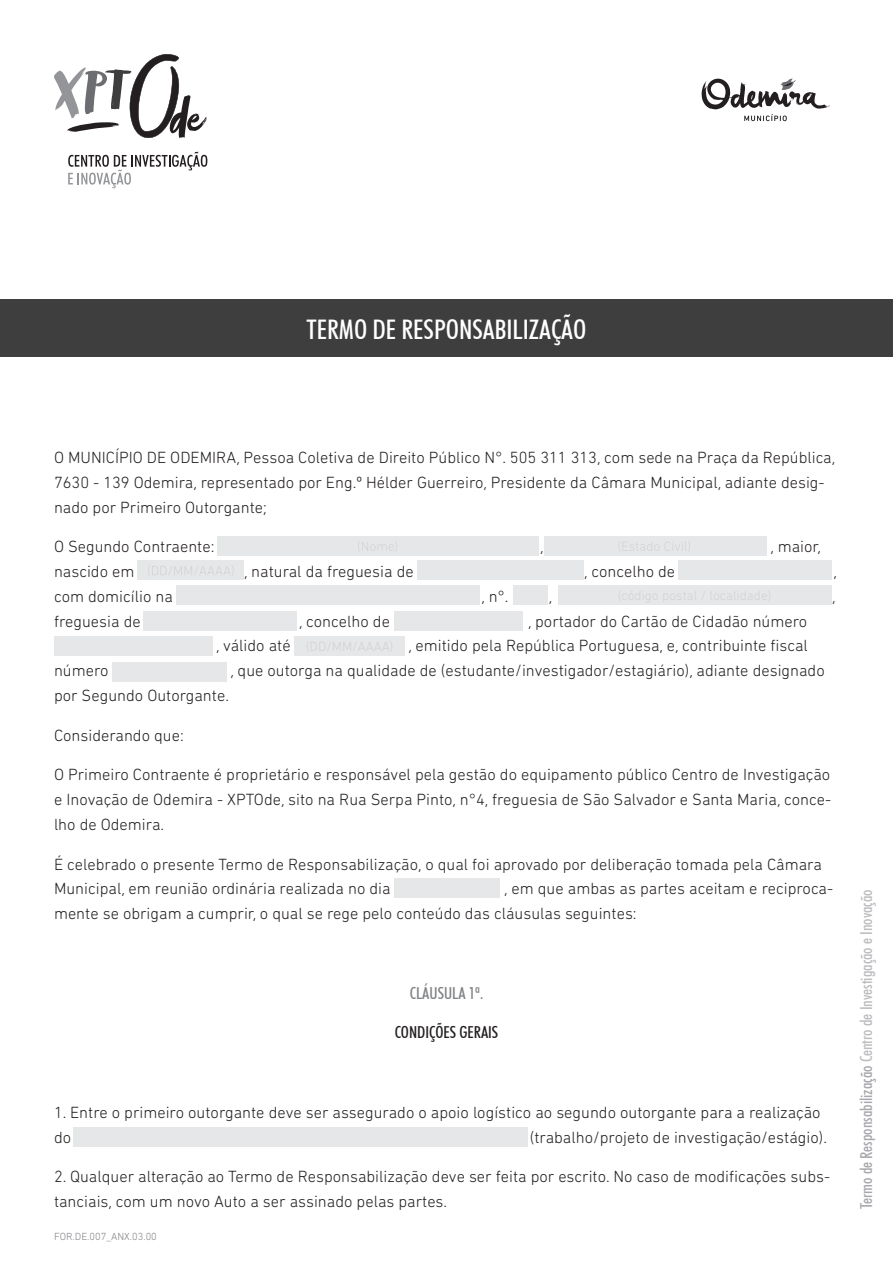
<style>
.page{position:relative;width:893px;height:1263px;background:#fff}
.page>*{position:absolute;margin:0;border:0;box-sizing:border-box;transform-origin:0 0}
.t1{font:500 condensed 27px "Futura BT";color:#fff}
.t2{font:300 16.5px/24.8px "DIN Next Rounded LT Pro";color:#231f20}
.t3{font:500 condensed 16.5px "Futura BT";color:#bcbdc0}
.t4{font:500 condensed 16.5px "Futura BT";color:#231f20}
.t5{font:500 condensed 16.5px "Futura BT";color:#808285}
.t6{font:300 10.5px "DIN Next Rounded LT Pro";color:#808285}
.s1{color:#a7a8ac}
</style>
<div class="page">
<div style="left:417px;top:560px;width:166px;height:20px;background:#e6e7e9"></div>
<div style="left:138px;top:560px;width:106px;height:20px;background:#e6e7e9"></div>
<div style="left:544px;top:536px;width:223px;height:20px;background:#e6e7e9"></div>
<div style="left:217px;top:536px;width:321px;height:20px;background:#e6e7e9"></div>
<svg style="left:68px;top:152px;width:139px;height:36px"></svg>
<svg style="left:54px;top:54px;width:153px;height:84px"></svg>
<svg style="left:701px;top:78px;width:129px;height:43px"></svg>
<div style="left:0;top:300px;width:893px;height:57px;background:#3e3e3f"></div>
<svg style="left:618px;top:541px;width:72px;height:11px"></svg>
<svg style="left:148px;top:566px;width:86px;height:10px"></svg>
<svg style="left:358px;top:541px;width:39px;height:11px"></svg>
<div style="left:678px;top:560px;width:153px;height:20px;background:#e6e7e9"></div>
<div style="left:176px;top:585px;width:304px;height:20px;background:#e6e7e9"></div>
<div style="left:513px;top:585px;width:35px;height:20px;background:#e6e7e9"></div>
<div style="left:558px;top:585px;width:273px;height:19px;background:#e6e7e9"></div>
<div style="left:144px;top:611px;width:153px;height:19px;background:#e6e7e9"></div>
<div style="left:394px;top:611px;width:129px;height:19px;background:#e6e7e9"></div>
<div style="left:54px;top:636px;width:159px;height:20px;background:#e6e7e9"></div>
<div style="left:295px;top:636px;width:110px;height:20px;background:#e6e7e9"></div>
<div style="left:112px;top:662px;width:115px;height:19px;background:#e6e7e9"></div>
<div style="left:394px;top:878px;width:106px;height:20px;background:#e6e7e9"></div>
<div style="left:73px;top:1127px;width:454px;height:20px;background:#e6e7e9"></div>
<h1 class="t1" style="left:307px;top:313px;width:281px">TERMO DE RESPONSABILIZAÇÃO</h1>
<p class="t2" style="left:54px;top:445px;width:783px">O MUNICÍPIO DE ODEMIRA, Pessoa Coletiva de Direito Público N°. 505 311 313, com sede na Praça da República,<br>7630 - 139 Odemira, representado por Eng.º Hélder Guerreiro, Presidente da Câmara Municipal, adiante desig&shy;nado por Primeiro Outorgante;</p>
<p class="t2" style="left:54px;top:534px;width:162px">O Segundo Contraente:</p>
<p class="t2" style="left:540px;top:534px;width:5px">,</p>
<p class="t2" style="left:770px;top:534px;width:52px">, maior,</p>
<p class="t2" style="left:54px;top:559px;width:82px">nascido em</p>
<p class="t2" style="left:244px;top:559px;width:171px">, natural da freguesia de</p>
<p class="t2" style="left:584px;top:559px;width:92px">, concelho de</p>
<p class="t2" style="left:833px;top:559px;width:5px">,</p>
<p class="t2" style="left:54px;top:584px;width:120px">com domicílio na</p>
<p class="t2" style="left:481px;top:584px;width:29px">, n°.</p>
<p class="t2" style="left:549px;top:584px;width:5px">,</p>
<p class="t2" style="left:832px;top:584px;width:5px">,</p>
<p class="t2" style="left:54px;top:608px;width:88px">freguesia de</p>
<p class="t2" style="left:299px;top:608px;width:92px">, concelho de</p>
<p class="t2" style="left:528px;top:608px;width:281px">, portador do Cartão de Cidadão número</p>
<p class="t2" style="left:216px;top:633px;width:76px">, válido até</p>
<p class="t2" style="left:408px;top:633px;width:401px">, emitido pela República Portuguesa, e, contribuinte fiscal</p>
<p class="t2" style="left:54px;top:658px;width:56px">número</p>
<p class="t2" style="left:230px;top:658px;width:596px">, que outorga na qualidade de (estudante/investigador/estagiário), adiante designado</p>
<p class="t2" style="left:54px;top:683px;width:176px">por Segundo Outorgante.</p>
<p class="t2" style="left:54px;top:722px;width:131px">Considerando que:</p>
<p class="t2" style="left:54px;top:762px;width:779px;text-align:justify">O Primeiro Contraente é proprietário e responsável pela gestão do equipamento público Centro de Investigação e Inovação de Odemira - XPTOde, sito na Rua Serpa Pinto, n°4, freguesia de São Salvador e Santa Maria, conce&shy;lho de Odemira.</p>
<p class="t2" style="left:54px;top:851px;width:769px">É celebrado o presente Termo de Responsabilização, o qual foi aprovado por deliberação tomada pela Câmara<br>Municipal, em reunião ordinária realizada no dia</p>
<p class="t2" style="left:54px;top:876px;width:781px;text-indent:450px">, em que ambas as partes aceitam e reciproca&shy;mente se obrigam a cumprir, o qual se rege pelo conteúdo das cláusulas seguintes:</p>
<p class="t5" style="left:410px;top:983px;width:75px">CLÁUSULA 1ª.</p>
<p class="t4" style="left:395px;top:1022px;width:105px">CONDIÇÕES GERAIS</p>
<p class="t2" style="left:54px;top:1100px;width:768px">1. Entre o primeiro outorgante deve ser assegurado o apoio logístico ao segundo outorgante para a realização do</p>
<p class="t2" style="left:530px;top:1124px;width:299px">(trabalho/projeto de investigação/estágio).</p>
<p class="t2" style="left:54px;top:1164px;width:778px">2. Qualquer alteração ao Termo de Responsabilização deve ser feita por escrito. No caso de modificações subs&shy;tanciais, com um novo Auto a ser assinado pelas partes.</p>
<p class="t6" style="left:54px;top:1230px;width:104px">FOR.DE.007_ANX.03.00</p>
<p class="t3" style="left:856px;top:1209px;width:321px;rotate:-90deg"><span class="s1">Termo de Responsabilização</span> Centro de Investigação e Inovação</p>
</div>
